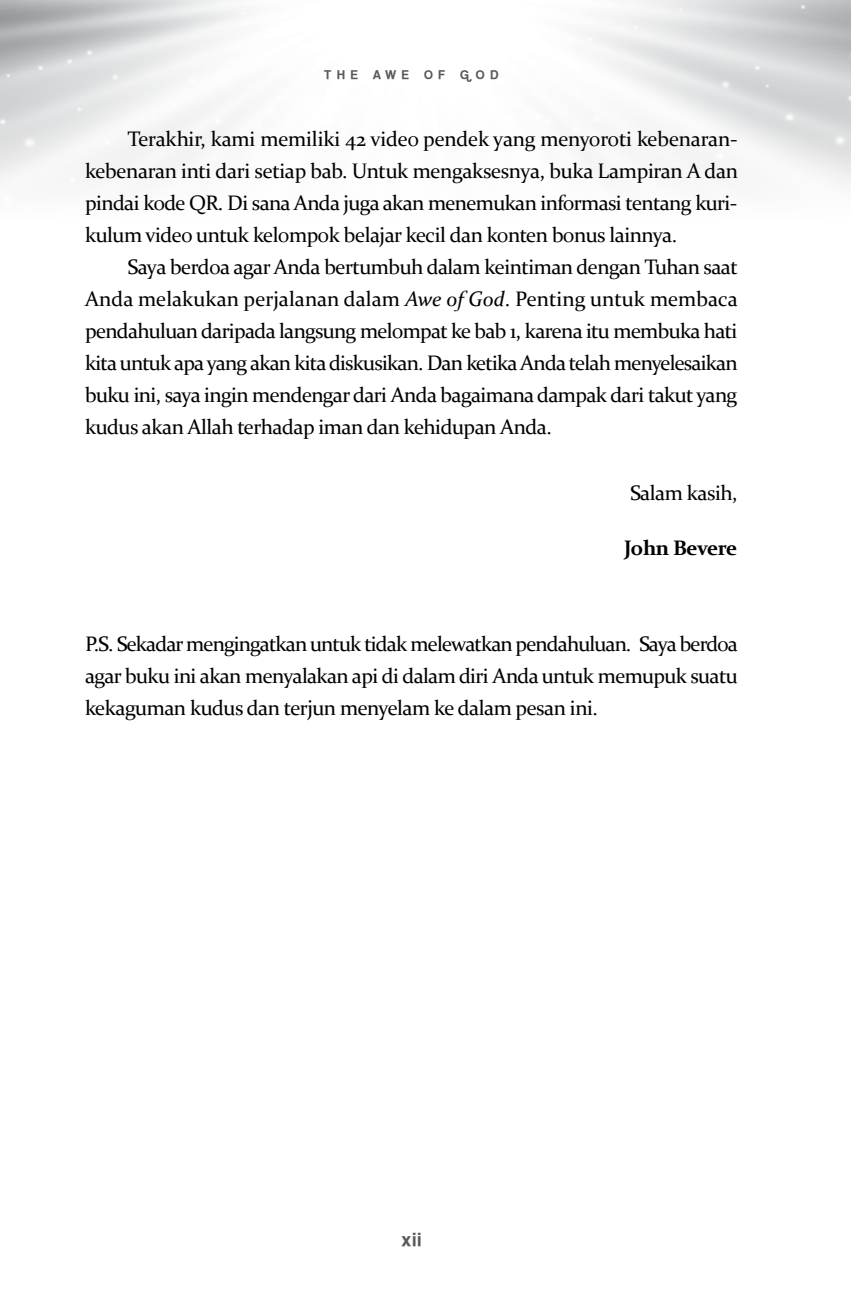
<style>
.page{position:relative;width:851px;height:1304px;background:#fff}
.page>*{position:absolute;margin:0;border:0;box-sizing:border-box;transform-origin:0 0}
.t1{font:21px/32px "Constantia";letter-spacing:-.025em;color:#000;text-align:justify}
.t2{font:700 21px "Constantia";letter-spacing:-.025em;color:#000}
.t3{font:18px "Coolvetica";color:#58595b}
.t4{font:12px "Coolvetica";letter-spacing:.5em;color:#58595b}
.s1{font-style:italic}
</style>
<div class="page">
<p class="t4" style="left:324px;top:68px;width:35px">THE</p>
<p class="t4" style="left:373px;top:68px;width:38px">AWE</p>
<p class="t4" style="left:424px;top:68px;width:23px">O F</p>
<p class="t4" style="left:460px;top:68px;width:39px">GOD</p>
<p class="t1" style="left:85px;top:122px;width:654px;text-align:left;text-indent:43px">Terakhir, kami memiliki 42 video pendek yang menyoroti kebenaran&shy;kebenaran inti dari setiap bab. Untuk mengaksesnya, buka Lampiran A dan pindai kode QR. Di sana Anda juga akan menemukan informasi tentang kuri&shy;kulum video untuk kelompok belajar kecil dan konten bonus lainnya.</p>
<p class="t1" style="left:85px;top:250px;width:654px;text-indent:43px">Saya berdoa agar Anda bertumbuh dalam keintiman dengan Tuhan saat Anda melakukan perjalanan dalam <span class="s1">Awe of God</span>. Penting untuk membaca pendahuluan daripada langsung melompat ke bab 1, karena itu membuka hati kita untuk apa yang akan kita diskusikan. Dan ketika Anda telah menyelesaikan buku ini, saya ingin mendengar dari Anda bagaimana dampak dari takut yang kudus akan Allah terhadap iman dan kehidupan Anda.</p>
<p class="t1" style="left:630px;top:476px;width:109px">Salam kasih,</p>
<p class="t2" style="left:624px;top:533px;width:115px">John Bevere</p>
<p class="t1" style="left:85px;top:627px;width:654px">P.S. Sekadar mengingatkan untuk tidak melewatkan pendahuluan. Saya berdoa agar buku ini akan menyalakan api di dalam diri Anda untuk memupuk suatu kekaguman kudus dan terjun menyelam ke dalam pesan ini.</p>
<p class="t3" style="left:401px;top:1230px;width:21px">xii</p>
</div>
